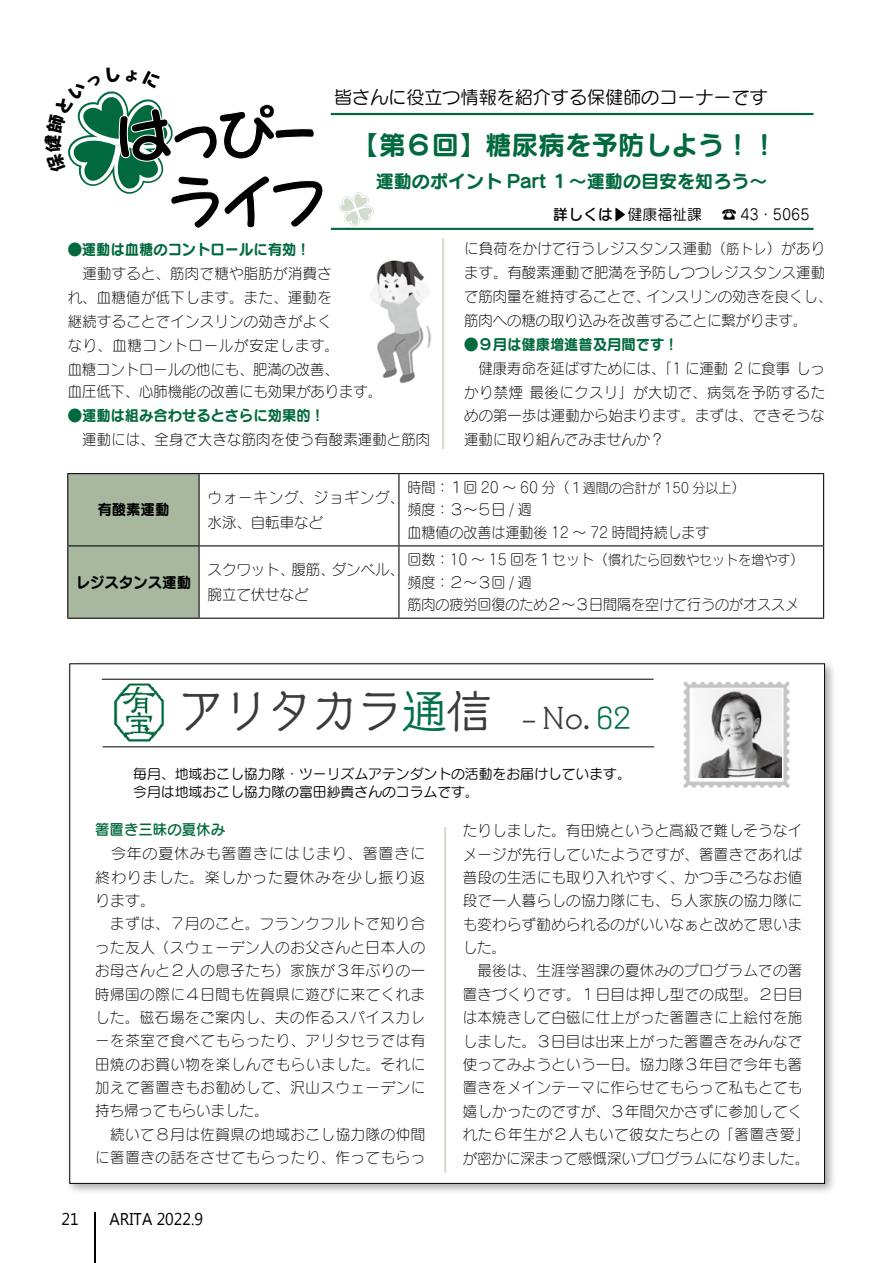
<style>
.page{position:relative;width:893px;height:1263px;background:#fff}
.page>*{position:absolute;margin:0;border:0;box-sizing:border-box;transform-origin:0 0}
.t1{font:44.7px "New Cinema B Std D";color:#3e3a39}
.t2{font:26.55px "Seurat Pro B";color:#00693d}
.t3{font:26.55px "New Cinema B Std D";color:#3e3a39}
.t4{font:18px "Seurat Pro M";color:#000}
.t5{font:18px "Seurat Pro B";color:#00693d}
.t6{font:16.95px "Microsoft Tai Le";color:#000;scale:.94 1}
.t7{font:14.85px/23.4px "Seurat Pro L";letter-spacing:.025em;color:#000}
.t8{font:14.85px/23.4px "Seurat Pro L";letter-spacing:.045em;color:#000}
.t9{font:14.85px/23.9px "Seurat Pro L";letter-spacing:.025em;color:#000;scale:.96 1}
.t10{font:14.85px/22.4px "Seurat Pro L";color:#000;scale:.94 1}
.t11{font:14.85px/23.9px "Seurat Pro L";color:#000;scale:.96 1}
.t12{font:14.85px "Seurat Pro B";color:#00693d;scale:.96 1}
.t13{font:14.85px "Seurat Pro M";color:#000}
.t14{font:14.85px "Seurat Pro L";letter-spacing:.06em;color:#000}
.t15{font:14.85px "Seurat Pro B";color:#000}
.t16{font:14.85px "Seurat Pro DB";color:#00693d}
.t17{font:14.85px "Seurat Pro L";color:#000}
.t18{font:14.85px "Seurat Pro DB";color:#000}
.t19{font:13.8px/18px "Seurat Pro M";color:#000}
.s1{font-size:13.8px}
.s2{color:#007247}
</style>
<div class="page">
<div style="left:65px;top:659px;width:772px;height:536px;background:#000;opacity:.35"></div>
<div style="left:70px;top:664px;width:754px;height:519px;background:#fff"></div>
<hr style="left:444px;top:827px;width:2px;height:346px;background:#d4dbcf">
<img style="left:683px;top:681px;width:107px;height:107px">
<hr style="left:102px;top:679px;width:551px;height:1px;background:#000">
<hr style="left:102px;top:746px;width:552px;height:1px;background:#000">
<img style="left:114px;top:683px;width:50px;height:59px">
<img style="left:693px;top:689px;width:88px;height:89px">
<img style="left:371px;top:260px;width:60px;height:124px">
<svg style="left:338px;top:192px;width:36px;height:36px"></svg>
<hr style="left:331px;top:113px;width:482px;height:2px;background:#00693d">
<hr style="left:331px;top:228px;width:483px;height:2px;background:#00693d">
<hr style="left:442px;top:238px;width:2px;height:211px;background:#d4dbcf">
<div style="left:68px;top:474px;width:131px;height:144px;background:#a7b89f"></div>
<hr style="left:67px;top:473px;width:132px;height:1px;background:#000">
<hr style="left:67px;top:474px;width:1px;height:71px;background:#000">
<hr style="left:199px;top:473px;width:200px;height:1px;background:#000">
<hr style="left:199px;top:474px;width:1px;height:71px;background:#000">
<hr style="left:399px;top:473px;width:425px;height:1px;background:#000">
<hr style="left:398px;top:474px;width:1px;height:71px;background:#000">
<hr style="left:823px;top:474px;width:1px;height:71px;background:#000">
<hr style="left:67px;top:545px;width:132px;height:1px;background:#000">
<hr style="left:67px;top:546px;width:1px;height:72px;background:#000">
<hr style="left:199px;top:545px;width:200px;height:1px;background:#000">
<hr style="left:199px;top:546px;width:1px;height:72px;background:#000">
<hr style="left:399px;top:545px;width:425px;height:1px;background:#000">
<hr style="left:398px;top:546px;width:1px;height:72px;background:#000">
<hr style="left:823px;top:546px;width:1px;height:72px;background:#000">
<hr style="left:67px;top:618px;width:132px;height:1px;background:#000">
<hr style="left:199px;top:618px;width:200px;height:1px;background:#000">
<hr style="left:399px;top:618px;width:425px;height:1px;background:#000">
<hr style="left:94px;top:1212px;width:1px;height:51px;background:#000">
<svg style="left:68px;top:91px;width:255px;height:138px"></svg>
<p class="t4" style="left:334px;top:86px;width:435px">皆さんに役立つ情報を紹介する保健師のコーナーです</p>
<h2 class="t2" style="left:352px;top:127px;width:427px">【第６回】糖尿病を予防しよう!!</h2>
<p class="t5" style="left:376px;top:169px;width:393px">運動のポイント Part １～運動の目安を知ろう~</p>
<p class="t12" style="left:68px;top:239px;width:254px">●運動は血糖のコントロールに有効!</p>
<p class="t9" style="left:68px;top:261px;width:284px">　運動すると、筋肉で糖や脂肪が消費され、血糖値が低下します。また、運動を継続することでインスリンの効きがよくなり、血糖コントロールが安定します。血糖コントロールの他にも、肥満の改善、</p>
<p class="t11" style="left:68px;top:379px;width:329px">血圧低下、心肺機能の改善にも効果があります。</p>
<p class="t12" style="left:68px;top:405px;width:269px">●運動は組み合わせるとさらに効果的!</p>
<p class="t9" style="left:68px;top:427px;width:379px">　運動には、全身で大きな筋肉を使う有酸素運動と筋肉</p>
<p class="t18" style="left:553px;top:205px;width:61px">詳しくは</p>
<p class="t13" style="left:628px;top:205px;width:76px">健康福祉課</p>
<p class="t13" style="left:610px;top:222px;width:16px;rotate:-90deg">▼</p>
<p class="t13" style="left:722px;top:205px;width:89px">☎ 43・5065</p>
<p class="t9" style="left:464px;top:236px;width:377px">に負荷をかけて行うレジスタンス運動（<span class="s1">筋トレ</span>）があり</p>
<p class="t9" style="left:464px;top:260px;width:377px">ます。有酸素運動で肥満を予防しつつレジスタンス運動</p>
<p class="t11" style="left:646px;top:284px;width:195px">インスリンの効きを良くし、</p>
<p class="t11" style="left:464px;top:284px;width:359px">で筋肉量を維持することで、<br>筋肉への糖の取り込みを改善することに繋がります。</p>
<p class="t12" style="left:464px;top:334px;width:225px">●９月は健康増進普及月間です!</p>
<p class="t9" style="left:464px;top:356px;width:377px;text-align:right">　健康寿命を延ばすためには、「1 に運動 2 に食事しっ最後にクスリ」が大切で、病気を予防するた</p>
<p class="t9" style="left:464px;top:380px;width:377px">かり禁煙<br>めの第一歩は運動から始まります。まずは、できそうな運動に取り組んでみませんか?</p>
<p class="t15" style="left:97px;top:499px;width:74px">有酸素運動</p>
<p class="t15" style="left:76px;top:572px;width:117px">レジスタンス運動</p>
<p class="t14" style="left:208px;top:488px;width:198px">ウォーキング、ジョギング、</p>
<p class="t7" style="left:208px;top:510px;width:117px">水泳、自転車など</p>
<p class="t7" style="left:332px;top:558px;width:74px">ダンベル、</p>
<p class="t7" style="left:208px;top:558px;width:88px">スクワット、</p>
<p class="t7" style="left:291px;top:558px;width:45px">腹筋、</p>
<p class="t17" style="left:208px;top:585px;width:103px">腕立て伏せなど</p>
<p class="t10" style="left:407px;top:476px;width:361px">時間：１回 20 ～ 60 分（<span class="s1">１週間の合計が 150 分以上</span>(頻度：３～５日 / 週<br>血糖値の改善は運動後 12 ～ 72 時間持続します</p>
<p class="t10" style="left:407px;top:548px;width:423px">回数：10 ～ 15 回を１セット（<span class="s1">慣れたら回数やセットを増やす</span>(頻度：２～３回 / 週<br>筋肉の疲労回復のため２～３日間隔を空けて行うのがオススメ</p>
<h1 class="t1" style="left:179px;top:678px;width:314px">アリタカラ<span class="s2">通</span>信</h1>
<p class="t19" style="left:133px;top:764px;width:499px">毎月、地域おこし協力隊・ツーリズムアテンダントの活動をお届けしています。今月は地域おこし協力隊の富田紗貴さんのコラムです。</p>
<p class="t16" style="left:95px;top:819px;width:131px">箸置き三昧の夏休み</p>
<p class="t8" style="left:95px;top:841px;width:332px">　今年の夏休みも箸置きにはじまり、箸置きに終わりました。楽しかった夏休みを少し振り返ります。<br>　まずは、７月のこと。フランクフルトで知り合った友人（スウェーデン人のお父さんと日本人のお母さんと２人の息子たち）家族が３年ぶりの一時帰国の際に４日間も佐賀県に遊びに来てくれました。磁石場をご案内し、夫の作るスパイスカレーを茶室で食べてもらったり、アリタセラでは有田焼のお買い物を楽しんでもらいました。それに加えて箸置きもお勧めして、沢山スウェーデンに持ち帰ってもらいました。<br>　続いて８月は佐賀県の地域おこし協力隊の仲間に箸置きの話をさせてもらったり、作ってもらっ</p>
<h2 class="t3" style="left:521px;top:698px;width:111px">- No. <span class="s2">62</span></h2>
<p class="t7" style="left:463px;top:818px;width:348px">たりしました。有田焼というと高級で難しそうなイメージが先行していたようですが、箸置きであれば普段の生活にも取り入れやすく、かつ手ごろなお値段で一人暮らしの協力隊にも、５人家族の協力隊にも変わらず勧められるのがいいなぁと改めて思いました。<br>　最後は、生涯学習課の夏休みのプログラムでの箸置きづくりです。１日目は押し型での成型。２日目は本焼きして白磁に仕上がった箸置きに上絵付を施しました。３日目は出来上がった箸置きをみんなで使ってみようという一日。協力隊３年目で今年も箸置きをメインテーマに作らせてもらって私もとても嬉しかったのですが、３年間欠かさずに参加してくれた６年生が２人もいて彼女たちとの「箸置き愛「が密かに深まって感慨深いプログラムになりました。</p>
<p class="t6" style="left:61px;top:1209px;width:20px">21</p>
<p class="t6" style="left:109px;top:1209px;width:101px">ARITA 2022.9</p>
</div>
